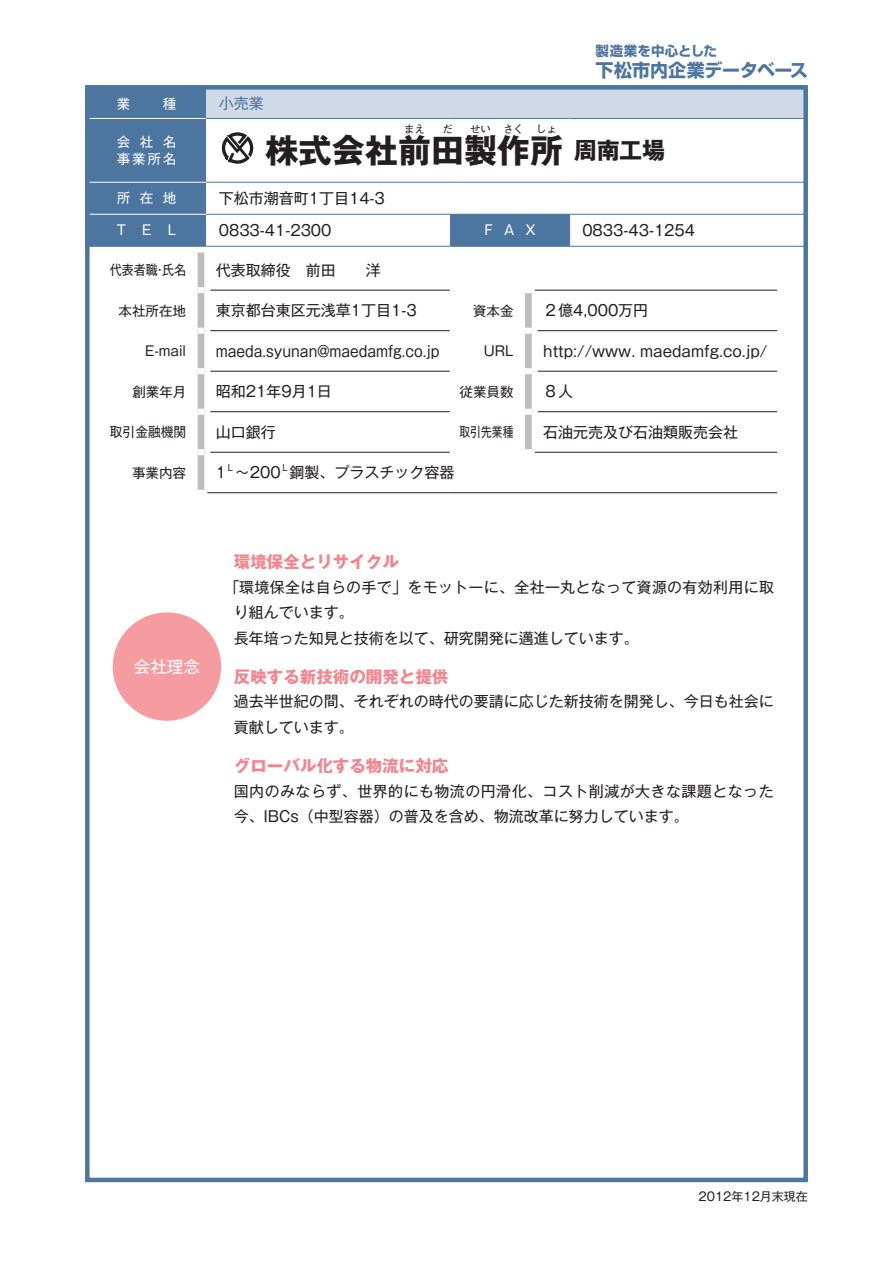
<style>
.page{position:relative;width:893px;height:1263px;background:#fff}
.page>*{position:absolute;margin:0;border:0;box-sizing:border-box;transform-origin:0 0}
.事業所名{font:700 33px "Gothic MB101 Pro";color:#231f20}
.事業所名-2{font:700 23.1px "Gothic MB101 Pro";color:#231f20}
.t1{font:18px "Shin Go Pro Bold 90 pv RKSJ H";letter-spacing:-.015em;color:#4c759f}
.PR太文字{font:700 16.5px "Gothic MB101 Pro";color:#f3858d}
.PR白抜き{font:16.5px "Gothic MB101 Pro";color:#fff}
.表きほん{font:15px "Gothic MB101 Pro";color:#231f20}
.PR文字{font:15px/25.5px "Gothic MB101 Pro";color:#231f20}
.PR文字-2{font:15px/25.5px "Gothic MB101 Pro";letter-spacing:.03em;color:#231f20}
.PR文字-3{font:15px/25.5px "Gothic MB101 Pro";letter-spacing:.02em;color:#231f20}
.表ー白文字{font:15px "Gothic MB101 Pro";color:#231f20}
.表きほん-2{font:15px "Gothic MB101 Pro";color:#231f20;scale:.92 1}
.表きほん-3{font:15px "Gothic MB101 Pro";color:#4c759f}
.表ー項目{font:13.5px "Gothic MB101 Pro";color:#231f20}
.表ー項目-2{font:13.5px "Gothic MB101 Pro";letter-spacing:.705em;color:#fff}
.t2{font:13.5px "Shin Go Pro Bold 90 pv RKSJ H";letter-spacing:.01em;color:#4c759f}
.表ー項目-3{font:13.5px "Gothic MB101 Pro";color:#231f20;scale:.89 1}
.表ー項目-4{font:13.5px "Gothic MB101 Pro";color:#231f20;scale:.94 1}
.表ー項目-5{font:13.5px "Gothic MB101 Pro";color:#231f20;scale:.8 1}
.t3{font:12px "Gothic MB101 Pro";color:#231f20}
.事業所名-3{font:700 10.5px "Gothic MB101 Pro";color:#231f20}
.表きほん-4{font:8.7px "Gothic MB101 Pro";color:#231f20}
</style>
<div class="page">
<svg style="left:198px;top:253px;width:334px;height:239px"></svg>
<div style="left:519px;top:287px;width:16px;height:6px;background:#fff"></div>
<svg style="left:198px;top:328px;width:6px;height:6px"></svg>
<div style="left:525px;top:328px;width:7px;height:6px;background:#fff"></div>
<svg style="left:198px;top:368px;width:6px;height:6px"></svg>
<div style="left:525px;top:368px;width:7px;height:6px;background:#fff"></div>
<svg style="left:198px;top:409px;width:6px;height:6px"></svg>
<div style="left:525px;top:409px;width:7px;height:6px;background:#fff"></div>
<svg style="left:198px;top:449px;width:6px;height:6px"></svg>
<div style="left:519px;top:449px;width:16px;height:6px;background:#fff"></div>
<div style="left:195px;top:490px;width:12px;height:6px;background:#fff"></div>
<svg style="left:198px;top:287px;width:6px;height:6px"></svg>
<div style="left:204px;top:253px;width:6px;height:37px;background:#fff"></div>
<div style="left:204px;top:290px;width:6px;height:41px;background:#fff"></div>
<div style="left:519px;top:293px;width:6px;height:38px;background:#fff"></div>
<div style="left:204px;top:331px;width:6px;height:40px;background:#fff"></div>
<div style="left:519px;top:331px;width:6px;height:40px;background:#fff"></div>
<div style="left:204px;top:371px;width:6px;height:41px;background:#fff"></div>
<div style="left:519px;top:371px;width:6px;height:41px;background:#fff"></div>
<div style="left:204px;top:412px;width:6px;height:40px;background:#fff"></div>
<div style="left:519px;top:412px;width:6px;height:37px;background:#fff"></div>
<div style="left:204px;top:452px;width:6px;height:38px;background:#fff"></div>
<hr style="left:210px;top:290px;width:240px;height:1px;background:#231f20">
<hr style="left:210px;top:330px;width:240px;height:1px;background:#231f20">
<hr style="left:210px;top:371px;width:240px;height:1px;background:#231f20">
<hr style="left:210px;top:411px;width:240px;height:1px;background:#231f20">
<hr style="left:535px;top:290px;width:242px;height:1px;background:#231f20">
<hr style="left:538px;top:330px;width:239px;height:1px;background:#231f20">
<hr style="left:538px;top:371px;width:239px;height:1px;background:#231f20">
<hr style="left:538px;top:411px;width:239px;height:1px;background:#231f20">
<hr style="left:210px;top:452px;width:240px;height:1px;background:#231f20">
<hr style="left:535px;top:452px;width:242px;height:1px;background:#231f20">
<hr style="left:207px;top:492px;width:243px;height:1px;background:#231f20">
<hr style="left:450px;top:492px;width:72px;height:1px;background:#231f20">
<svg style="left:522px;top:492px;width:13px;height:1px"></svg>
<hr style="left:535px;top:492px;width:242px;height:1px;background:#231f20">
<svg style="left:90px;top:90px;width:480px;height:156px;fill:#4c759f"></svg>
<div style="left:206px;top:89px;width:600px;height:29px;background:#d0d9e7"></div>
<div style="left:206px;top:118px;width:600px;height:64px;background:#fff"></div>
<hr style="left:87px;top:182px;width:119px;height:1px;background:#fff">
<hr style="left:87px;top:214px;width:119px;height:1px;background:#fff">
<hr style="left:87px;top:118px;width:119px;height:1px;background:#fff">
<hr style="left:87px;top:246px;width:119px;height:1px;background:#4c759f">
<hr style="left:206px;top:118px;width:245px;height:1px;background:#4c759f">
<hr style="left:451px;top:118px;width:119px;height:1px;background:#4c759f">
<hr style="left:570px;top:118px;width:236px;height:1px;background:#4c759f">
<hr style="left:206px;top:182px;width:245px;height:1px;background:#4c759f">
<hr style="left:451px;top:182px;width:119px;height:1px;background:#4c759f">
<hr style="left:570px;top:182px;width:236px;height:1px;background:#4c759f">
<hr style="left:206px;top:214px;width:245px;height:1px;background:#4c759f">
<hr style="left:451px;top:214px;width:119px;height:1px;background:#4c759f">
<hr style="left:450px;top:214px;width:1px;height:32px;background:#4c759f">
<hr style="left:570px;top:214px;width:236px;height:1px;background:#4c759f">
<hr style="left:569px;top:214px;width:1px;height:32px;background:#4c759f">
<hr style="left:206px;top:246px;width:245px;height:1px;background:#4c759f">
<hr style="left:451px;top:246px;width:119px;height:1px;background:#4c759f">
<hr style="left:570px;top:246px;width:236px;height:1px;background:#4c759f">
<svg style="left:222px;top:132px;width:31px;height:32px"></svg>
<div style="left:113px;top:612px;width:108px;height:109px;background:#f69ca0;border-radius:50%"></div>
<div style="left:85px;top:85px;width:723px;height:1097px;border:4px solid #4c759f"></div>
<p class="表ー項目-2" style="left:117px;top:92px;width:15px">業</p>
<p class="表ー項目-2" style="left:163px;top:92px;width:15px">種</p>
<p class="表きほん-3" style="left:219px;top:91px;width:46px">小売業</p>
<p class="表ー項目-2" style="left:117px;top:131px;width:61px">会社名</p>
<p class="表ー項目-2" style="left:117px;top:147px;width:61px">事業所名</p>
<p class="事業所名-3" style="left:404px;top:120px;width:22px">まえ</p>
<p class="事業所名-3" style="left:442px;top:120px;width:12px">だ</p>
<p class="事業所名-3" style="left:470px;top:120px;width:22px">せい</p>
<p class="事業所名-3" style="left:503px;top:120px;width:22px">さく</p>
<p class="事業所名-3" style="left:536px;top:120px;width:22px">しょ</p>
<p class="事業所名" style="left:266px;top:123px;width:299px">株式会社前田製作所</p>
<p class="t2" style="left:596px;top:40px;width:123px">製造業を中心とした</p>
<p class="t1" style="left:596px;top:55px;width:214px">下松市内企業データベース</p>
<p class="事業所名-2" style="left:574px;top:131px;width:93px">周南工場</p>
<p class="表ー項目-2" style="left:117px;top:187px;width:61px">所在地</p>
<p class="表ー白文字" style="left:219px;top:186px;width:168px">下松市潮音町1丁目14-3</p>
<p class="表ー項目-2" style="left:117px;top:219px;width:61px">TEL</p>
<p class="表ー白文字" style="left:219px;top:218px;width:114px">0833-41-2300</p>
<p class="表ー項目-2" style="left:485px;top:219px;width:53px">FAX</p>
<p class="表ー白文字" style="left:582px;top:218px;width:114px">0833-43-1254</p>
<p class="表ー項目-3" style="left:110px;top:259px;width:87px">代表者職・氏名</p>
<p class="表きほん" style="left:216px;top:257px;width:166px">代表取締役　前田　　洋</p>
<p class="表ー項目" style="left:119px;top:299px;width:69px">本社所在地</p>
<p class="表きほん" style="left:216px;top:298px;width:202px">東京都台東区元浅草1丁目1-3</p>
<p class="表ー項目" style="left:473px;top:299px;width:42px">資本金</p>
<p class="表きほん" style="left:543px;top:298px;width:106px">２億4,000万円</p>
<p class="表ー項目" style="left:145px;top:340px;width:42px">E-mail</p>
<p class="表きほん-2" style="left:216px;top:338px;width:245px">maeda.syunan@maedamfg.co.jp</p>
<p class="表ー項目" style="left:484px;top:340px;width:31px">URL</p>
<p class="表きほん" style="left:543px;top:338px;width:226px">http://www. maedamfg.co.jp/</p>
<p class="表ー項目" style="left:132px;top:380px;width:55px">創業年月</p>
<p class="表きほん" style="left:216px;top:379px;width:118px">昭和21年9月1日</p>
<p class="表ー項目" style="left:459px;top:380px;width:55px">従業員数</p>
<p class="表きほん" style="left:543px;top:379px;width:31px">８人</p>
<p class="表ー項目-4" style="left:110px;top:421px;width:83px">取引金融機関</p>
<p class="表きほん" style="left:216px;top:419px;width:61px">山口銀行</p>
<p class="表ー項目-5" style="left:459px;top:421px;width:69px">取引先業種</p>
<p class="表きほん" style="left:543px;top:419px;width:196px">石油元売及び石油類販売会社</p>
<p class="表ー項目" style="left:132px;top:461px;width:55px">事業内容</p>
<p class="表きほん" style="left:216px;top:460px;width:12px">1</p>
<p class="表きほん-4" style="left:226px;top:460px;width:10px">Ｌ</p>
<p class="表きほん" style="left:235px;top:460px;width:47px">～200</p>
<p class="表きほん-4" style="left:281px;top:460px;width:10px">Ｌ</p>
<p class="表きほん" style="left:289px;top:460px;width:167px">鋼製、プラスチック容器</p>
<p class="PR白抜き" style="left:134px;top:653px;width:67px">会社理念</p>
<p class="PR太文字" style="left:234px;top:548px;width:166px">環境保全とリサイクル</p>
<p class="PR文字-3" style="left:234px;top:572px;width:542px;text-indent:-9px">「環境保全は自らの手で」をモットーに、全社一丸となって資源の有効利用に取り組んでいます。</p>
<p class="PR文字" style="left:234px;top:623px;width:407px">長年培った知見と技術を以て、研究開発に邁進しています。</p>
<p class="PR太文字" style="left:234px;top:663px;width:216px">反映する新技術の開発と提供</p>
<p class="PR文字" style="left:234px;top:687px;width:542px">過去半世紀の間、それぞれの時代の要請に応じた新技術を開発し、今日も社会に貢献しています。</p>
<p class="PR太文字" style="left:234px;top:752px;width:216px">グローバル化する物流に対応</p>
<p class="PR文字-2" style="left:234px;top:776px;width:541px">国内のみならず、世界的にも物流の円滑化、コスト削減が大きな課題となった今、IBCs（中型容器）の普及を含め、物流改革に努力しています。</p>
<p class="t3" style="left:699px;top:1186px;width:111px">2012年12月末現在</p>
</div>
